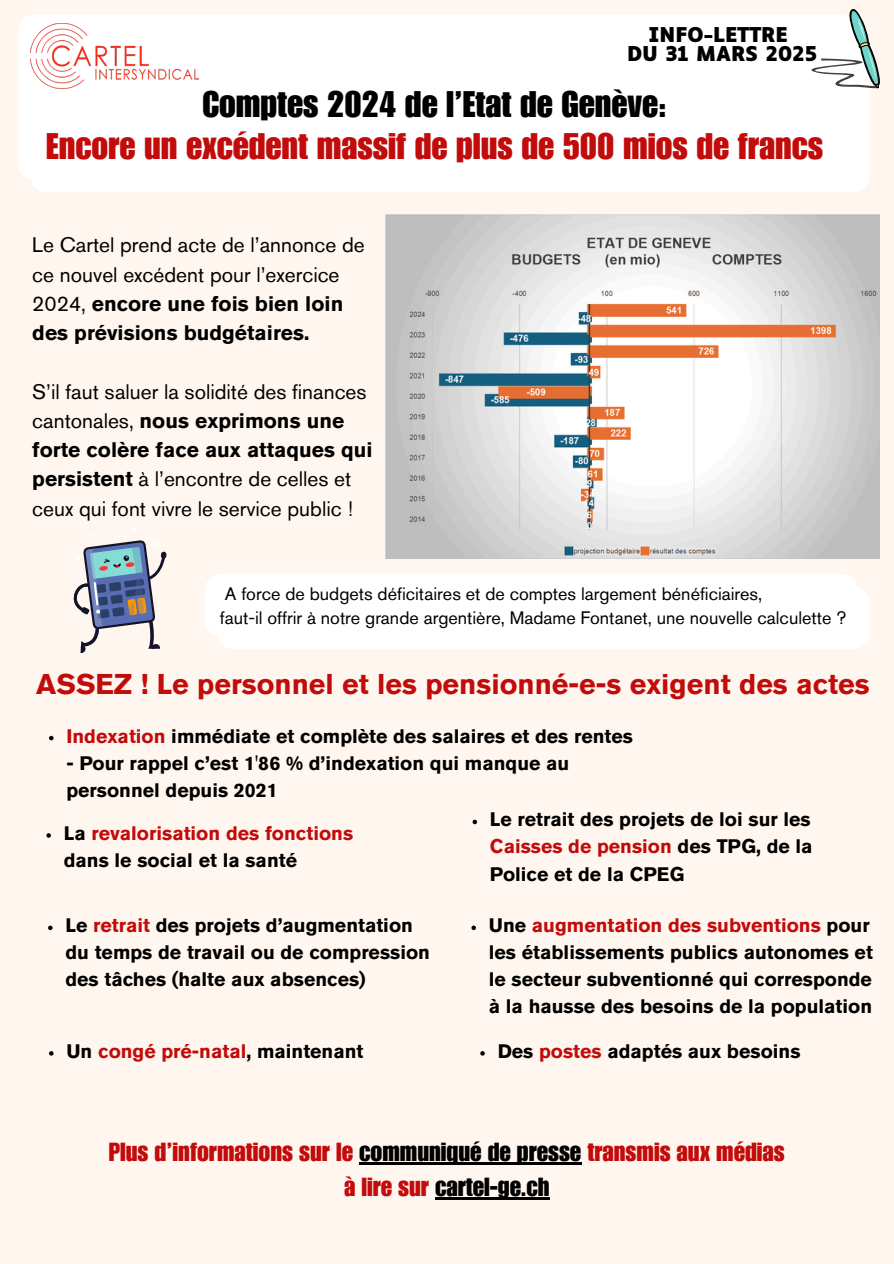
<style>
.page{position:relative;width:894px;height:1264px;background:#fff}
.page>*{position:absolute;margin:0;border:0;box-sizing:border-box;transform-origin:0 0}
.t1{font:36px/41.7px "Impact LT Std";color:#c20b0b;text-align:center}
.t2{font:700 28.5px "Akzidenz Grotesk Pro";color:#c20b0b}
.t3{font:25.5px/34.8px "Impact LT Std";color:#c20b0b;text-align:center}
.t4{font:21px/29.2px "Akzidenz Grotesk Pro";color:#000}
.t5{font:700 19.5px/27px "Akzidenz Grotesk Pro";color:#000}
.t6{font:700 19.5px/27px "Akzidenz Grotesk Pro";color:#c20b0b}
.t7{font:700 19.5px/19.2px "Luciole";color:#000;text-align:center}
.t8{font:18px "Akzidenz Grotesk Pro";color:#000}
.s1{color:#000}
.s2{font-weight:700}
.s3{color:#c20b0b}
</style>
<div class="page">
<div style="left:0;top:0;width:893px;height:1263px;background:#fff7ef"></div>
<div style="left:18px;top:15px;width:851px;height:177px;background:#fff"></div>
<svg style="left:802px;top:9px;width:77px;height:80px"></svg>
<img style="left:31px;top:24px;width:168px;height:64px">
<div style="left:205px;top:574px;width:665px;height:75px;background:#fff"></div>
<svg style="left:73px;top:527px;width:93px;height:126px"></svg>
<img style="left:385px;top:215px;width:494px;height:343px">
<svg style="left:480px;top:1051px;width:4px;height:4px"></svg>
<svg style="left:471px;top:925px;width:5px;height:5px"></svg>
<svg style="left:472px;top:819px;width:5px;height:5px"></svg>
<svg style="left:48px;top:925px;width:5px;height:5px"></svg>
<svg style="left:49px;top:735px;width:4px;height:5px"></svg>
<hr style="left:359px;top:1162px;width:222px;height:3px;background:#000">
<hr style="left:435px;top:1197px;width:114px;height:2px;background:#000">
<svg style="left:49px;top:1051px;width:4px;height:4px"></svg>
<svg style="left:46px;top:833px;width:5px;height:4px"></svg>
<p class="t7" style="left:626px;top:27px;width:192px">INFO-LETTRE<br>DU 31 MARS 2025</p>
<p class="t1" style="left:46px;top:88px;width:778px"><span class="s1">Comptes 2024 de l’Etat de Genève:<br></span>Encore un excédent massif de plus de 500 mios de francs</p>
<h1 class="t4" style="left:32px;top:232px;width:334px">Le Cartel prend acte de l’annonce de ce nouvel excédent pour l’exercice<br>2024, <span class="s2">encore une fois bien loin des prévisions budgétaires.</span></h1>
<p class="t4" style="left:32px;top:379px;width:342px">S’il faut saluer la solidité des finances cantonales, <span class="s2">nous exprimons une forte colère face aux attaques qui persistent</span> à l’encontre de celles et ceux qui font vivre le service public !</p>
<p class="t8" style="left:225px;top:586px;width:539px">A force de budgets déficitaires et de comptes largement bénéficiaires,</p>
<p class="t8" style="left:220px;top:611px;width:627px">faut-il offrir à notre grande argentière, Madame Fontanet, une nouvelle calculette ?</p>
<h4 class="t2" style="left:36px;top:673px;width:834px">ASSEZ ! Le personnel et les pensionné-e-s exigent des actes</h4>
<p class="t5" style="left:66px;top:724px;width:568px"><span class="s3">Indexation</span> immédiate et complète des salaires et des rentes</p>
<p class="t5" style="left:66px;top:751px;width:504px">- Pour rappel c’est 1'86 % d’indexation qui manque au personnel depuis 2021</p>
<p class="t6" style="left:64px;top:821px;width:291px"><span class="s1">La</span> revalorisation des fonctions <span class="s1">dans le social et la santé</span></p>
<p class="t5" style="left:65px;top:914px;width:366px">Le <span class="s3">retrait</span> des projets d’augmentation du temps de travail ou de compression des tâches (halte aux absences)</p>
<p class="t6" style="left:66px;top:1039px;width:298px"><span class="s1">Un</span> congé pré-natal<span class="s1">, maintenant</span></p>
<p class="t5" style="left:490px;top:808px;width:324px;text-align:justify">Le retrait des projets de loi sur les <span class="s3">Caisses de pension</span> des TPG, de la Police et de la CPEG</p>
<h5 class="t5" style="left:488px;top:914px;width:385px">Une <span class="s3">augmentation des subventions</span> pour les établissements publics autonomes et le secteur subventionné qui corresponde à la hausse des besoins de la population</h5>
<h5 class="t5" style="left:497px;top:1039px;width:304px">Des <span class="s3">postes</span> adaptés aux besoins</h5>
<h2 class="t3" style="left:109px;top:1137px;width:677px">Plus d’informations sur le <span class="s1">communiqué de presse</span> transmis aux médias à lire sur <span class="s1">cartel-ge.ch</span></h2>
</div>
